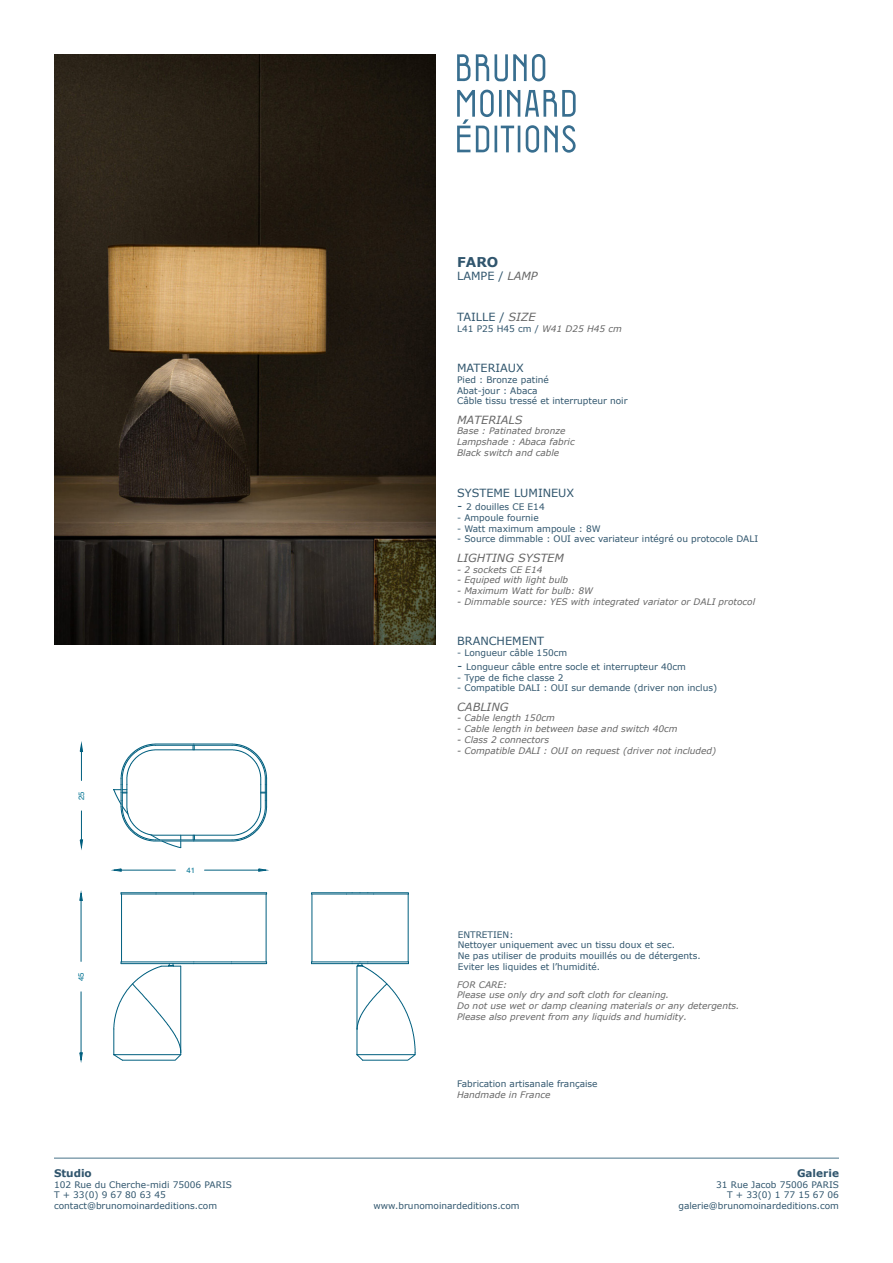
<style>
.page{position:relative;width:893px;height:1263px;background:#fff}
.page>*{position:absolute;margin:0;border:0;box-sizing:border-box;transform-origin:0 0}
.t1{font:700 13.5px "Verdana";color:#30556d}
.t2{font:11.25px "Verdana";color:#30556d}
.t3{font:italic 11.25px "Verdana";color:#666}
.t4{font:700 10.5px "Verdana";color:#30556d}
.t5{font:9px/10.8px "Verdana";color:#30556d}
.t6{font:italic 9px/10.8px "Verdana";color:#666}
.t7{font:7.8px "Helvetica";color:#007292}
.s1{font-style:italic;color:#666}
.s2{font-style:italic;font-size:11.25px}
</style>
<div class="page">
<hr style="left:54px;top:1158px;width:785px;height:1px;background:#49748a">
<svg style="left:457px;top:54px;width:88px;height:28px"></svg>
<svg style="left:457px;top:89px;width:119px;height:64px"></svg>
<img style="left:54px;top:54px;width:382px;height:590px">
<hr style="left:156px;top:894px;width:38px;height:1px;background:#005f7f">
<svg style="left:231px;top:962px;width:36px;height:2px"></svg>
<hr style="left:194px;top:963px;width:38px;height:1px;background:#005f7f">
<hr style="left:194px;top:961px;width:38px;height:1px;background:#005f7f">
<hr style="left:232px;top:961px;width:35px;height:1px;background:#005f7f">
<hr style="left:121px;top:963px;width:73px;height:1px;background:#005f7f">
<hr style="left:121px;top:961px;width:73px;height:1px;background:#005f7f">
<hr style="left:266px;top:894px;width:1px;height:68px;background:#005f7f">
<hr style="left:121px;top:894px;width:1px;height:68px;background:#005f7f">
<hr style="left:194px;top:892px;width:73px;height:1px;background:#005f7f">
<hr style="left:194px;top:894px;width:73px;height:1px;background:#005f7f">
<hr style="left:156px;top:892px;width:38px;height:1px;background:#005f7f">
<svg style="left:113px;top:743px;width:154px;height:105px"></svg>
<svg style="left:311px;top:892px;width:98px;height:3px"></svg>
<hr style="left:312px;top:894px;width:1px;height:68px;background:#005f7f">
<hr style="left:408px;top:894px;width:1px;height:68px;background:#005f7f">
<hr style="left:311px;top:961px;width:41px;height:1px;background:#005f7f">
<hr style="left:311px;top:963px;width:41px;height:1px;background:#005f7f">
<hr style="left:121px;top:894px;width:35px;height:1px;background:#005f7f">
<svg style="left:352px;top:961px;width:64px;height:100px"></svg>
<svg style="left:113px;top:962px;width:69px;height:99px"></svg>
<hr style="left:121px;top:892px;width:35px;height:1px;background:#005f7f">
<hr style="left:81px;top:900px;width:1px;height:61px;background:#005f7f">
<hr style="left:81px;top:992px;width:1px;height:61px;background:#005f7f">
<svg style="left:80px;top:892px;width:2px;height:9px"></svg>
<svg style="left:80px;top:1052px;width:2px;height:9px"></svg>
<hr style="left:121px;top:870px;width:54px;height:1px;background:#005f7f">
<hr style="left:205px;top:870px;width:54px;height:1px;background:#005f7f">
<svg style="left:113px;top:869px;width:8px;height:2px"></svg>
<svg style="left:259px;top:869px;width:8px;height:2px"></svg>
<svg style="left:80px;top:811px;width:3px;height:37px"></svg>
<svg style="left:80px;top:743px;width:3px;height:37px"></svg>
<p class="t7" style="left:75px;top:800px;width:10px;rotate:-90deg">25</p>
<p class="t7" style="left:75px;top:981px;width:10px;rotate:-90deg">45</p>
<p class="t7" style="left:186px;top:864px;width:10px">41</p>
<p class="t4" style="left:54px;top:1166px;width:39px">Studio</p>
<p class="t5" style="left:54px;top:1179px;width:180px">102 Rue du Cherche-midi 75006 PARIS<br>T + 33(0) 9 67 80 63 45 contact@brunomoinardeditions.com</p>
<p class="t1" style="left:457px;top:253px;width:43px">FARO</p>
<p class="t2" style="left:457px;top:269px;width:82px">LAMPE / <span class="s1">LAMP</span></p>
<p class="t2" style="left:457px;top:309px;width:80px">TAILLE / <span class="s1">SIZE</span></p>
<p class="t5" style="left:457px;top:323px;width:166px">L41 P25 H45 cm / <span class="s1">W41 D25 H45 cm</span></p>
<p class="t2" style="left:457px;top:361px;width:68px">MATERIAUX</p>
<p class="t5" style="left:457px;top:374px;width:93px">Pied : Bronze patiné</p>
<p class="t5" style="left:457px;top:385px;width:82px">Abat-jour : Abaca</p>
<p class="t5" style="left:457px;top:396px;width:172px">Câble tissu tressé et interrupteur noir</p>
<p class="t3" style="left:457px;top:412px;width:67px">MATERIALS</p>
<p class="t6" style="left:457px;top:426px;width:110px">Base : Patinated bronze</p>
<p class="t6" style="left:457px;top:437px;width:119px">Lampshade : Abaca fabric</p>
<p class="t6" style="left:457px;top:447px;width:104px">Black switch and cable</p>
<p class="t2" style="left:457px;top:485px;width:119px">SYSTEME LUMINEUX</p>
<p class="t5" style="left:457px;top:501px;width:89px"><span class="s2">-</span> 2 douilles CE E14</p>
<p class="t5" style="left:457px;top:512px;width:83px">- Ampoule fournie</p>
<p class="t5" style="left:457px;top:523px;width:145px">- Watt maximum ampoule : 8W</p>
<p class="t5" style="left:457px;top:534px;width:303px">- Source dimmable : OUI avec variateur intégré ou protocole DALI</p>
<p class="t3" style="left:457px;top:550px;width:108px">LIGHTING SYSTEM</p>
<p class="t6" style="left:457px;top:564px;width:87px">- 2 sockets CE E14</p>
<p class="t6" style="left:457px;top:575px;width:113px">- Equiped with light bulb</p>
<p class="t6" style="left:457px;top:586px;width:137px">- Maximum Watt for bulb: 8W</p>
<p class="t6" style="left:457px;top:596px;width:300px">- Dimmable source: YES with integrated variator or DALI protocol</p>
<p class="t2" style="left:457px;top:634px;width:88px">BRANCHEMENT</p>
<p class="t5" style="left:457px;top:648px;width:112px">- Longueur câble 150cm</p>
<p class="t5" style="left:457px;top:661px;width:230px"><span class="s2">-</span> Longueur câble entre socle et interrupteur 40cm</p>
<p class="t5" style="left:457px;top:672px;width:108px">- Type de fiche classe 2</p>
<p class="t5" style="left:457px;top:683px;width:262px">- Compatible DALI : OUI sur demande (driver non inclus)</p>
<p class="t3" style="left:457px;top:699px;width:53px">CABLING</p>
<p class="t6" style="left:457px;top:713px;width:99px">- Cable length 150cm</p>
<p class="t6" style="left:457px;top:724px;width:222px">- Cable length in between base and switch 40cm</p>
<p class="t6" style="left:457px;top:734px;width:93px">- Class 2 connectors</p>
<p class="t6" style="left:457px;top:745px;width:261px">- Compatible DALI : OUI on request (driver not included)</p>
<p class="t5" style="left:458px;top:929px;width:244px">ENTRETIEN:<br>Nettoyer uniquement avec un tissu doux et sec.<br>Ne pas utiliser de produits mouillés ou de détergents.<br>Eviter les liquides et l’humidité.</p>
<p class="t6" style="left:457px;top:979px;width:284px">FOR CARE:<br>Please use only dry and soft cloth for cleaning.<br>Do not use wet or damp cleaning materials or any detergents.<br>Please also prevent from any liquids and humidity.</p>
<p class="t5" style="left:457px;top:1078px;width:142px">Fabrication artisanale française</p>
<p class="t6" style="left:457px;top:1089px;width:95px">Handmade in France</p>
<p class="t4" style="left:797px;top:1166px;width:43px">Galerie</p>
<p class="t5" style="left:716px;top:1179px;width:124px;text-align:right">31 Rue Jacob 75006 PARIS<br>T + 33(0) 1 77 15 67 06</p>
<p class="t5" style="left:373px;top:1201px;width:148px">www.brunomoinardeditions.com</p>
<p class="t5" style="left:678px;top:1201px;width:162px">galerie@brunomoinardeditions.com</p>
</div>
